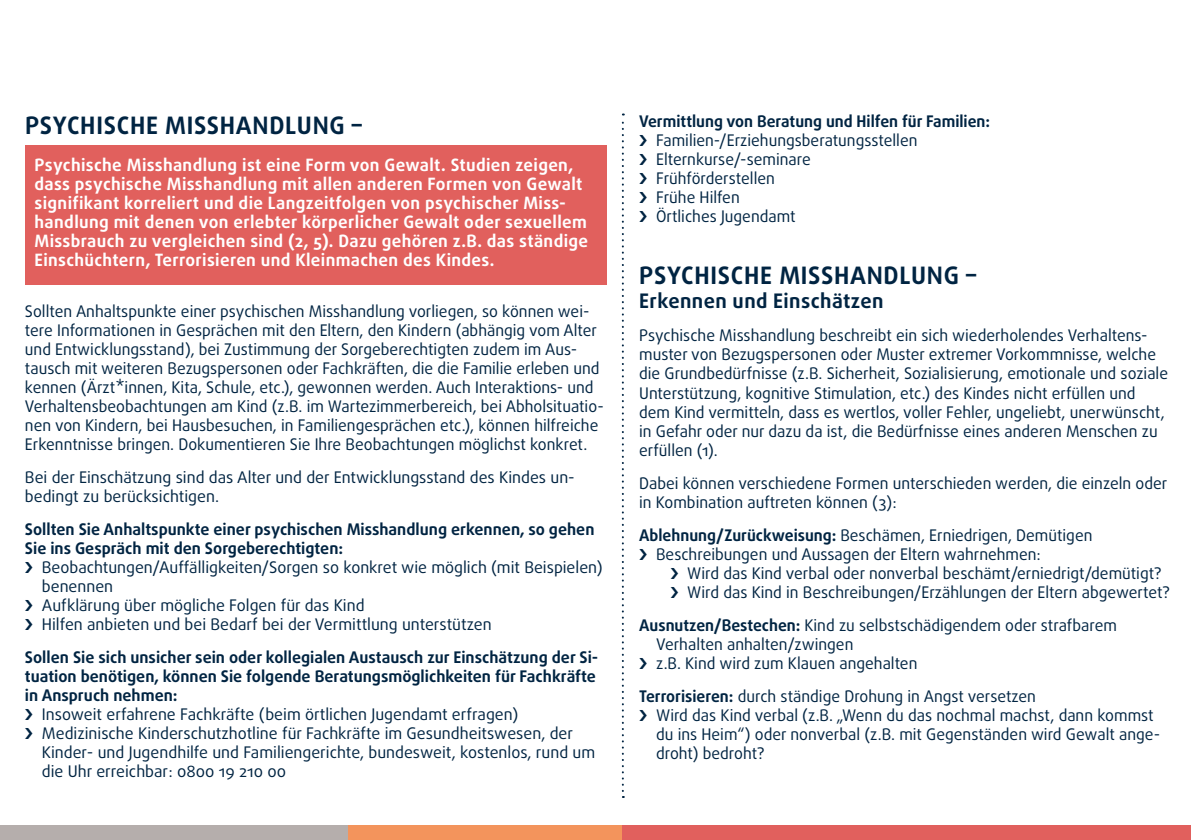
<style>
.page{position:relative;width:1191px;height:840px;background:#fff}
.page>*{position:absolute;margin:0;border:0;box-sizing:border-box;transform-origin:0 0}
.t1{font:700 24px "Daxline OT";letter-spacing:.03em;color:#002442}
.t2{font:700 20px "Daxline OT";letter-spacing:.02em;color:#002442}
.t3{font:700 17px/19px "Daxline OT";letter-spacing:.02em;color:#fff}
.t4{font:16px/19px "Daxline OT";color:#002442}
.t5{font:700 16px/19px "Daxline OT";color:#002442}
.s1{font-weight:700}
</style>
<div class="page">
<div style="left:25px;top:145px;width:582px;height:140px;background:#e1605d"></div>
<div style="left:622px;top:824px;width:569px;height:15px;background:#e1605d"></div>
<div style="left:0;top:824px;width:348px;height:15px;background:#b5aeac"></div>
<div style="left:348px;top:824px;width:274px;height:15px;background:#f3945c"></div>
<svg style="left:622px;top:113px;width:2px;height:684px"></svg>
<h1 class="t1" style="left:25px;top:109px;width:338px">PSYCHISCHE MISSHANDLUNG –</h1>
<p class="t3" style="left:35px;top:155px;width:555px">Psychische Misshandlung ist eine Form von Gewalt. Studien zeigen, dass psychische Misshandlung mit allen anderen Formen von Gewalt signifikant korreliert und die Langzeitfolgen von psychischer Miss&shy;handlung mit denen von erlebter körperlicher Gewalt oder sexuellem Missbrauch zu vergleichen sind (2, 5). Dazu gehören z.B. das ständige Einschüchtern, Terrorisieren und Kleinmachen des Kindes.</p>
<p class="t4" style="left:25px;top:301px;width:580px">Sollten Anhaltspunkte einer psychischen Misshandlung vorliegen, so können wei&shy;tere Informationen in Gesprächen mit den Eltern, den Kindern (abhängig vom Alter und Entwicklungsstand), bei Zustimmung der Sorgeberechtigten zudem im Aus&shy;tausch mit weiteren Bezugspersonen oder Fachkräften, die die Familie erleben und kennen (Ärzt*innen, Kita, Schule, etc.), gewonnen werden. Auch Interaktions- und Verhaltensbeobachtungen am Kind (z.B. im Wartezimmerbereich, bei Abholsituatio&shy;nen von Kindern, bei Hausbesuchen, in Familiengesprächen etc.), können hilfreiche Erkenntnisse bringen. Dokumentieren Sie Ihre Beobachtungen möglichst konkret.</p>
<p class="t4" style="left:25px;top:467px;width:551px">Bei der Einschätzung sind das Alter und der Entwicklungsstand des Kindes un&shy;bedingt zu berücksichtigen.</p>
<p class="t5" style="left:25px;top:519px;width:571px">Sollten Sie Anhaltspunkte einer psychischen Misshandlung erkennen, so gehen<br>Sie ins Gespräch mit den Sorgeberechtigten:</p>
<p class="t4" style="left:42px;top:557px;width:562px">Beobachtungen/Auffälligkeiten/Sorgen so konkret wie möglich (mit Beispielen) benennen<br>Aufklärung über mögliche Folgen für das Kind<br>Hilfen anbieten und bei Bedarf bei der Vermittlung unterstützen</p>
<p class="t5" style="left:25px;top:647px;width:575px">Sollen Sie sich unsicher sein oder kollegialen Austausch zur Einschätzung der Si&shy;tuation benötigen, können Sie folgende Beratungsmöglichkeiten für Fachkräfte in Anspruch nehmen:</p>
<p class="t4" style="left:42px;top:704px;width:555px">Insoweit erfahrene Fachkräfte (beim örtlichen Jugendamt erfragen)<br>Medizinische Kinderschutzhotline für Fachkräfte im Gesundheitswesen, der Kinder- und Jugendhilfe und Familiengerichte, bundesweit, kostenlos, rund um die Uhr erreichbar: 0800 19 210 00</p>
<p class="t5" style="left:639px;top:112px;width:352px">Vermittlung von Beratung und Hilfen für Familien:</p>
<p class="t4" style="left:656px;top:131px;width:263px">Familien-/Erziehungsberatungsstellen<br>Elternkurse/-seminare<br>Frühförderstellen<br>Frühe Hilfen<br>Örtliches Jugendamt</p>
<h1 class="t1" style="left:639px;top:260px;width:338px">PSYCHISCHE MISSHANDLUNG –</h1>
<p class="t2" style="left:639px;top:288px;width:246px">Erkennen und Einschätzen</p>
<p class="t4" style="left:639px;top:326px;width:530px">Psychische Misshandlung beschreibt ein sich wiederholendes Verhaltens&shy;muster von Bezugspersonen oder Muster extremer Vorkommnisse, welche die Grundbedürfnisse (z.B. Sicherheit, Sozialisierung, emotionale und soziale Unterstützung, kognitive Stimulation, etc.) des Kindes nicht erfüllen und dem Kind vermitteln, dass es wertlos, voller Fehler, ungeliebt, unerwünscht, in Gefahr oder nur dazu da ist, die Bedürfnisse eines anderen Menschen zu erfüllen (1).</p>
<p class="t4" style="left:639px;top:473px;width:529px">Dabei können verschiedene Formen unterschieden werden, die einzeln oder in Kombination auftreten können (3):</p>
<p class="t4" style="left:656px;top:525px;width:438px;text-indent:-17px"><span class="s1">Ablehnung/Zurückweisung:</span> Beschämen, Erniedrigen, Demütigen<br>Beschreibungen und Aussagen der Eltern wahrnehmen:</p>
<p class="t4" style="left:687px;top:563px;width:484px">Wird das Kind verbal oder nonverbal beschämt/erniedrigt/demütigt?<br>Wird das Kind in Beschreibungen/Erzählungen der Eltern abgewertet?</p>
<p class="t4" style="left:656px;top:615px;width:462px;text-indent:-17px"><span class="s1">Ausnutzen/Bestechen:</span> Kind zu selbstschädigendem oder strafbarem<br>Verhalten anhalten/zwingen<br>z.B. Kind wird zum Klauen angehalten</p>
<p class="t4" style="left:656px;top:686px;width:506px;text-indent:-17px"><span class="s1">Terrorisieren:</span> durch ständige Drohung in Angst versetzen<br>Wird das Kind verbal (z.B. „Wenn du das nochmal machst, dann kommst du ins Heim“) oder nonverbal (z.B. mit Gegenständen wird Gewalt ange&shy;droht) bedroht?</p>
</div>
